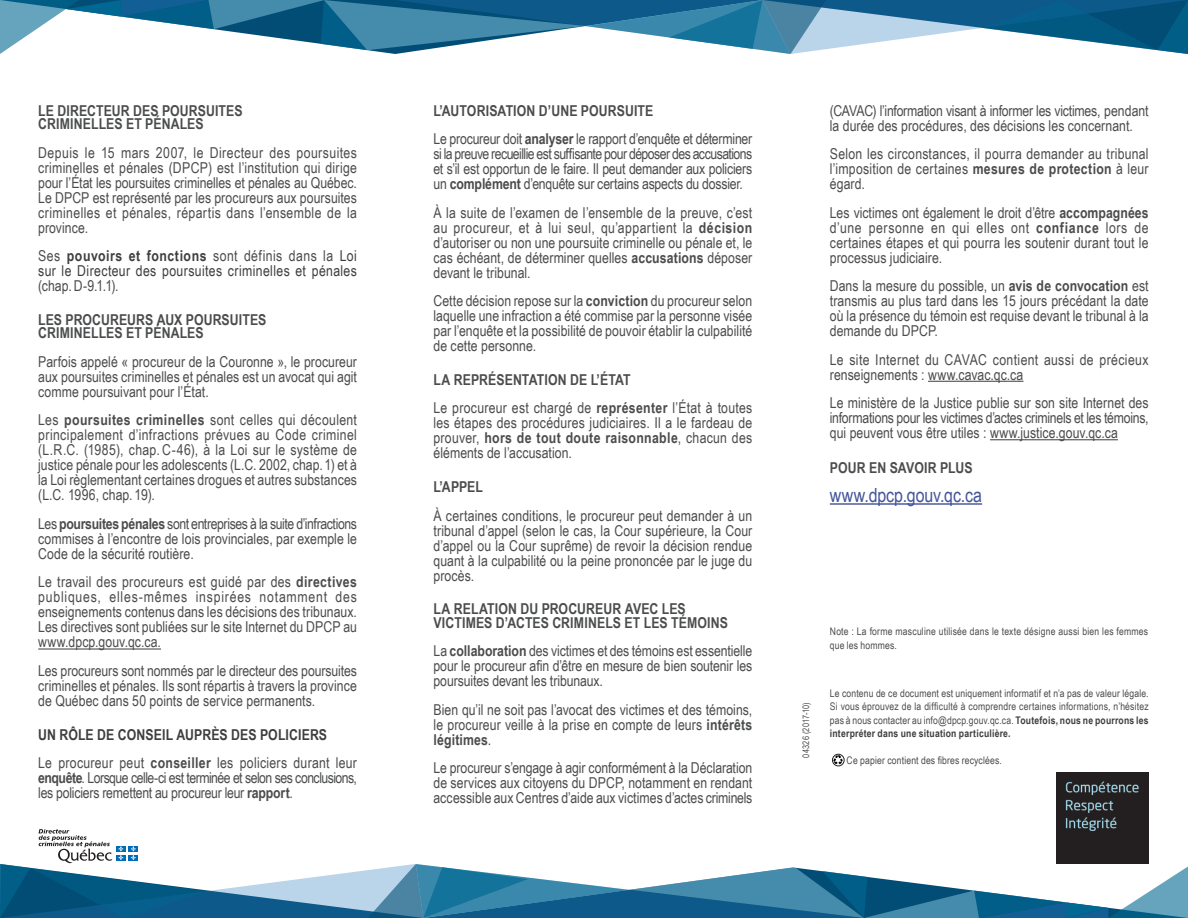
<style>
.page{position:relative;width:1188px;height:918px;background:#fff}
.page>*{position:absolute;margin:0;border:0;box-sizing:border-box;transform-origin:0 0}
.t1{font:19.5px "Arial Narrow";letter-spacing:-.005em;color:#43549a}
.Texte_courant{font:15px/15px "Arial Narrow";color:#4b4c4d;text-align:justify}
.Titre_H2{font:700 15px/13.5px "Arial Narrow";letter-spacing:.005em;color:#4b4c4d}
.Texte_courant-2{font:15px/15px "Arial Narrow";letter-spacing:.025em;color:#3e3e3f;text-align:justify}
.Texte_courant-3{font:15px/15px "Arial Narrow";letter-spacing:.02em;color:#4b4c4d}
.Titre_H2-2{font:700 15px "Arial Narrow";letter-spacing:.005em;color:#3e3e3f}
.Petit_paragraphe{font:10.5px/13.5px "Arial Narrow";letter-spacing:.015em;color:#4b4c4d;text-align:justify}
.Petit_paragraphe-2{font:9px "Arial Narrow";letter-spacing:.02em;color:#4b4c4d}
.s1{color:#4b4c4d}
.s2{font-weight:700}
.s3{color:#3e3e3f}
.s4{font-weight:700;color:#3e3e3f}
</style>
<div class="page">
<img style="left:1057px;top:773px;width:91px;height:91px">
<hr style="left:38px;top:648px;width:123px;height:2px;background:#4b4c4d">
<hr style="left:928px;top:381px;width:96px;height:1px;background:#4b4c4d">
<hr style="left:990px;top:439px;width:128px;height:1px;background:#4b4c4d">
<hr style="left:830px;top:503px;width:152px;height:2px;background:#43549a">
<svg style="left:834px;top:755px;width:9px;height:10px"></svg>
<div style="left:832px;top:754px;width:12px;height:12px;border:1px solid #231f20;border-radius:50%"></div>
<svg style="left:0;top:0;width:1188px;height:54px"></svg>
<svg style="left:207px;top:870px;width:160px;height:48px"></svg>
<svg style="left:367px;top:864px;width:821px;height:54px"></svg>
<svg style="left:0;top:829px;width:207px;height:89px"></svg>
<p class="Titre_H2" style="left:38px;top:103px;width:206px">LE DIRECTEUR DES POURSUITES<br>CRIMINELLES ET PÉNALES</p>
<p class="Texte_courant" style="left:38px;top:144px;width:320px">Depuis le 15 mars 2007, le Directeur des poursuites criminelles et pénales (DPCP) est l’institution qui dirige pour l’État les poursuites criminelles et pénales au Québec.<br>Le DPCP est représenté par les procureurs aux poursuites criminelles et pénales, répartis dans l’ensemble de la province.</p>
<p class="Texte_courant-2" style="left:38px;top:248px;width:320px"><span class="s1">Ses</span> <span class="s2">pouvoirs et fonctions</span> <span class="s1">sont définis dans la</span> Loi sur le Directeur des poursuites criminelles et pénales <span class="s1">(chap.D-9.1.1).</span></p>
<p class="Titre_H2" style="left:38px;top:312px;width:230px">LES PROCUREURS AUX POURSUITES<br>CRIMINELLES ET PÉNALES</p>
<p class="Texte_courant" style="left:38px;top:354px;width:320px">Parfois appelé « procureur de la Couronne », le procureur aux poursuites criminelles et pénales est un avocat qui agit comme poursuivant pour l’État.</p>
<p class="Texte_courant" style="left:38px;top:412px;width:320px">Les <span class="s2">poursuites criminelles</span> sont celles qui découlent principalement d’infractions prévues au Code criminel (L.R.C. (1985), chap. C-46), à la Loi sur le système de justice pénale pour les adolescents (L.C. 2002, chap. 1) et à la Loi règlementant certaines drogues et autres substances (L.C. 1996, chap. 19).</p>
<p class="Texte_courant" style="left:38px;top:516px;width:320px">Les <span class="s2">poursuites pénales</span> sont entreprises à la suite d’infractions commises à l’encontre de lois provinciales, par exemple le Code de la sécurité routière.</p>
<p class="Texte_courant" style="left:38px;top:574px;width:320px">Le travail des procureurs est guidé par des <span class="s2">directives </span>publiques, elles-mêmes inspirées notamment des enseignements contenus dans les décisions des tribunaux.<br>Les directives sont publiées sur le site Internet du DPCP au www.dpcp.gouv.qc.ca.</p>
<p class="Texte_courant" style="left:38px;top:663px;width:320px">Les procureurs sont nommés par le directeur des poursuites criminelles et pénales. Ils sont répartis à travers la province de Québec dans 50 points de service permanents.</p>
<p class="Titre_H2-2" style="left:38px;top:723px;width:290px">UN RÔLE DE CONSEIL AUPRÈS DES POLICIERS</p>
<p class="Texte_courant" style="left:38px;top:755px;width:320px">Le procureur peut <span class="s2">conseiller</span> les policiers durant leur <span class="s2">enquête</span>. Lorsque celle-ci est terminée et selon ses conclusions, les policiers remettent au procureur leur <span class="s2">rapport</span>.</p>
<p class="Titre_H2" style="left:434px;top:103px;width:221px">L’AUTORISATION D’UNE POURSUITE</p>
<p class="Texte_courant" style="left:434px;top:131px;width:320px">Le procureur doit <span class="s2">analyser</span> le rapport d’enquête et déterminer si la preuve recueillie est suffisante pour déposer des accusations et s’il est opportun de le faire. Il peut demander aux policiers un <span class="s2">complément</span> d’enquête sur certains aspects du dossier.</p>
<p class="Texte_courant" style="left:434px;top:204px;width:320px">À la suite de l’examen de l’ensemble de la preuve, c’est au procureur, et à lui seul, qu’appartient la <span class="s2">décision </span>d’autoriser ou non une poursuite criminelle ou pénale et, le cas échéant, de déterminer quelles <span class="s2">accusations</span> déposer devant le tribunal.</p>
<p class="Texte_courant" style="left:434px;top:293px;width:320px">Cette décision repose sur la <span class="s2">conviction</span> du procureur selon laquelle une infraction a été commise par la personne visée par l’enquête et la possibilité de pouvoir établir la culpabilité de cette personne.</p>
<p class="Titre_H2" style="left:434px;top:372px;width:199px">LA REPRÉSENTATION DE L’ÉTAT</p>
<p class="Texte_courant" style="left:434px;top:400px;width:320px">Le procureur est chargé de <span class="s2">représenter</span> l’État à toutes les étapes des procédures judiciaires. Il a le fardeau de prouver, <span class="s2">hors de tout doute raisonnable</span>, chacun des éléments de l’accusation.</p>
<p class="Titre_H2" style="left:434px;top:479px;width:51px">L’APPEL</p>
<p class="Texte_courant" style="left:434px;top:507px;width:320px">À certaines conditions, le procureur peut demander à un tribunal d’appel (selon le cas, la Cour supérieure, la Cour d’appel ou la Cour suprême) de revoir la décision rendue quant à la culpabilité ou la peine prononcée par le juge du procès.</p>
<p class="Titre_H2" style="left:434px;top:602px;width:296px">LA RELATION DU PROCUREUR AVEC LES<br>VICTIMES D’ACTES CRIMINELS ET LES TÉMOINS</p>
<p class="Texte_courant" style="left:434px;top:643px;width:320px">La <span class="s2">collaboration</span> des victimes et des témoins est essentielle pour le procureur afin d’être en mesure de bien soutenir les poursuites devant les tribunaux.</p>
<p class="Texte_courant" style="left:434px;top:702px;width:320px">Bien qu’il ne soit pas l’avocat des victimes et des témoins, le procureur veille à la prise en compte de leurs <span class="s2">intérêts légitimes</span><span class="s3">.</span></p>
<p class="Texte_courant" style="left:434px;top:760px;width:320px">Le procureur s’engage à agir conformément à la Déclaration de services aux citoyens du DPCP, notamment en rendant accessible aux Centres d’aide aux victimes d’actes criminels</p>
<p class="Texte_courant" style="left:830px;top:102px;width:320px">(CAVAC) l’information visant à informer les victimes, pendant la durée des procédures, des décisions les concernant.</p>
<p class="Texte_courant" style="left:830px;top:146px;width:320px">Selon les circonstances, il pourra demander au tribunal l’imposition de certaines <span class="s2">mesures de protection</span> à leur égard.</p>
<p class="Texte_courant" style="left:830px;top:204px;width:320px">Les victimes ont également le droit d’être <span class="s2">accompagnées </span>d’une personne en qui elles ont <span class="s2">confiance</span> lors de certaines étapes et qui pourra les soutenir durant tout le processus judiciaire.</p>
<p class="Texte_courant" style="left:830px;top:278px;width:320px">Dans la mesure du possible, un <span class="s2">avis de convocation</span> est transmis au plus tard dans les 15 jours précédant la date où la présence du témoin est requise devant le tribunal à la demande du DPCP.</p>
<p class="Texte_courant-3" style="left:830px;top:351px;width:320px">Le site Internet du CAVAC contient aussi de précieux renseignements : www.cavac.qc.ca</p>
<p class="Texte_courant" style="left:830px;top:395px;width:320px">Le ministère de la Justice publie sur son site Internet des informations pour les victimes d’actes criminels et les témoins, qui peuvent vous être utiles : www.justice.gouv.qc.ca</p>
<p class="Titre_H2" style="left:830px;top:461px;width:144px">POUR EN SAVOIR PLUS</p>
<p class="t1" style="left:830px;top:481px;width:154px">www.dpcp.gouv.qc.ca</p>
<p class="Petit_paragraphe-2" style="left:799px;top:758px;width:57px;rotate:-90deg">04326 (2017-10)</p>
<p class="Petit_paragraphe" style="left:830px;top:624px;width:320px">Note : La forme masculine utilisée dans le texte désigne aussi bien les femmes que les hommes.</p>
<p class="Petit_paragraphe" style="left:830px;top:686px;width:320px">Le contenu de ce document est uniquement informatif et n’a pas de valeur légale.<br>Si vous éprouvez de la difficulté à comprendre certaines informations, n’hésitez pas à nous contacter au info@dpcp.gouv.qc.ca. <span class="s4">Toutefois, nous ne pourrons les interpréter dans une situation particulière.</span></p>
<p class="Petit_paragraphe" style="left:847px;top:754px;width:157px">Ce papier contient des fibres recyclées.</p>
</div>
